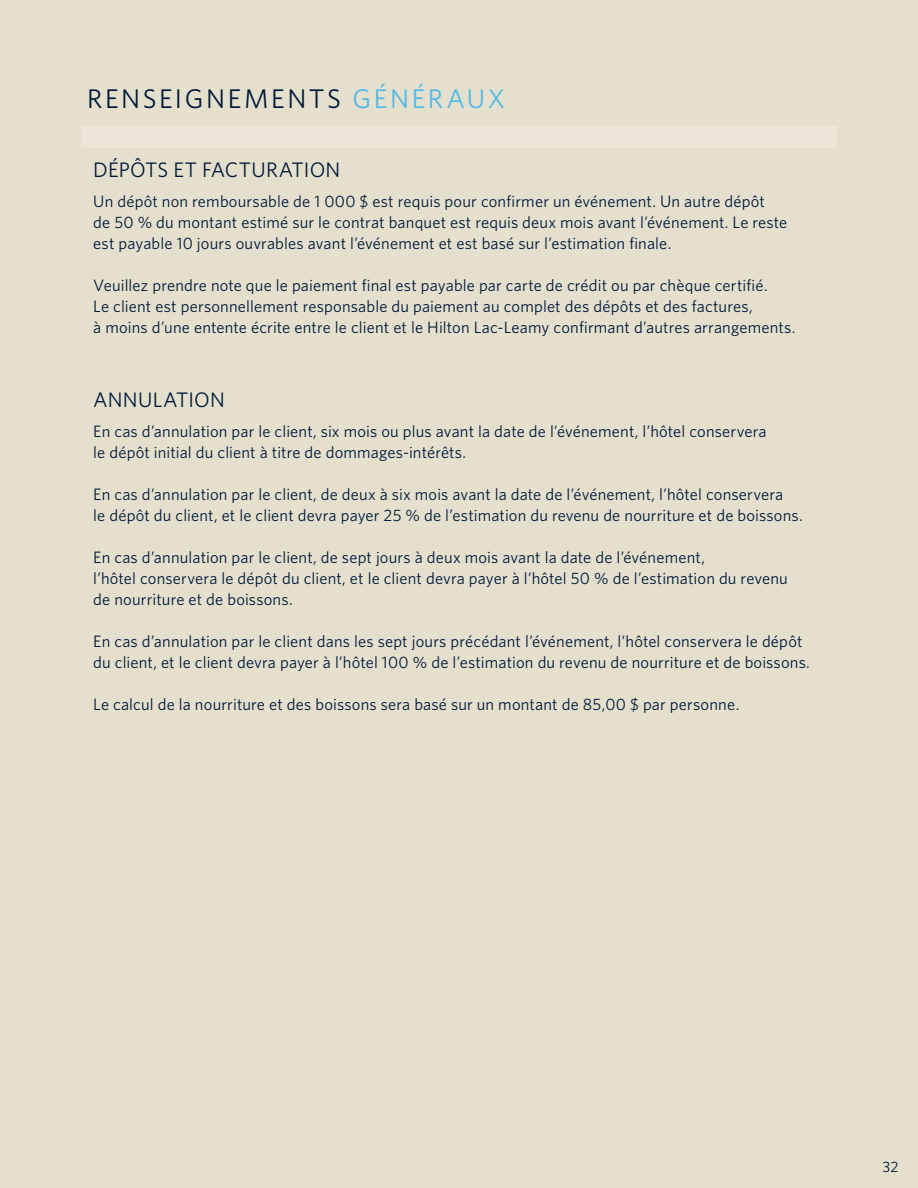
<style>
.page{position:relative;width:918px;height:1188px;background:#e5e0ce}
.page>*{position:absolute;margin:0;border:0;box-sizing:border-box;transform-origin:0 0}
.t1{font:27px "Whitney";color:#001839}
.t2{font:27px "Whitney";letter-spacing:.19em;color:#4eb9e9}
.t3{font:21px "Whitney";letter-spacing:.005em;color:#001839}
.t4{font:16.5px/21px "Whitney";letter-spacing:.01em;color:#001839}
.t5{font:15px "Whitney";color:#001839}
.s1{color:#001839}
</style>
<div class="page">
<div style="left:81px;top:126px;width:756px;height:22px;background:#ece6d9"></div>
<h1 class="t1" style="left:87px;top:81px;width:89px">Renseigne</h1>
<h1 class="t1" style="left:244px;top:81px;width:45px">ment</h1>
<h1 class="t2" style="left:327px;top:81px;width:106px"><span class="s1">s</span> générau</h1>
<h1 class="t2" style="left:488px;top:81px;width:19px">x</h1>
<p class="t3" style="left:93px;top:156px;width:150px">Dépôts et facturation</p>
<p class="t4" style="left:93px;top:191px;width:696px">Un dépôt non remboursable de 1 000 $ est requis pour confirmer un événement. Un autre dépôt<br>de 50 % du montant estimé sur le contrat banquet est requis deux mois avant l’événement. Le reste est payable 10 jours ouvrables avant l’événement et est basé sur l’estimation finale.</p>
<p class="t4" style="left:93px;top:275px;width:704px">Veuillez prendre note que le paiement final est payable par carte de crédit ou par chèque certifié.<br>Le client est personnellement responsable du paiement au complet des dépôts et des factures,<br>à moins d’une entente écrite entre le client et le Hilton Lac-Leamy confirmant d’autres arrangements.</p>
<p class="t3" style="left:93px;top:386px;width:29px">Annulation</p>
<p class="t4" style="left:93px;top:420px;width:675px">En cas d’annulation par le client, six mois ou plus avant la date de l’événement, l’hôtel conservera le dépôt initial du client à titre de dommages-intérêts.</p>
<p class="t4" style="left:93px;top:483px;width:711px">En cas d’annulation par le client, de deux à six mois avant la date de l’événement, l’hôtel conservera<br>le dépôt du client, et le client devra payer 25 % de l’estimation du revenu de nourriture et de boissons.</p>
<p class="t4" style="left:93px;top:546px;width:696px">En cas d’annulation par le client, de sept jours à deux mois avant la date de l’événement,<br>l’hôtel conservera le dépôt du client, et le client devra payer à l’hôtel 50 % de l’estimation du revenu de nourriture et de boissons.</p>
<p class="t4" style="left:93px;top:630px;width:718px">En cas d’annulation par le client dans les sept jours précédant l’événement, l’hôtel conservera le dépôt du client, et le client devra payer à l’hôtel 100 % de l’estimation du revenu de nourriture et de boissons.</p>
<p class="t4" style="left:93px;top:693px;width:648px">Le calcul de la nourriture et des boissons sera basé sur un montant de 85,00 $ par personne.</p>
<p class="t5" style="left:883px;top:1157px;width:17px">32</p>
</div>
